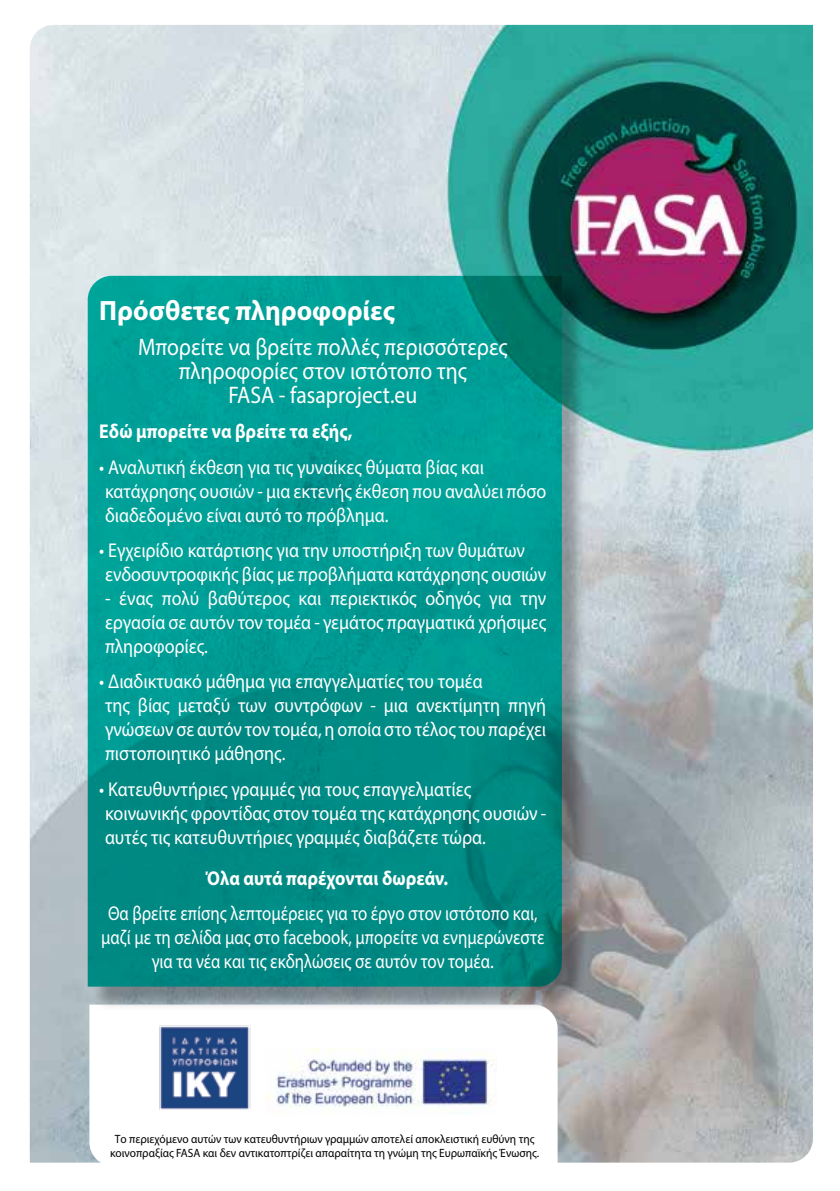
<style>
.page{position:relative;width:840px;height:1191px;background:#fff}
.page>*{position:absolute;margin:0;border:0;box-sizing:border-box;transform-origin:0 0}
.t1{font:700 28px "Myriad Pro";color:#fff;scale:.96 1}
.t2{font:24px/24px "Myriad Pro";color:#fff;text-align:center;scale:.9 1}
.t3{font:20px/24px "Myriad Pro";color:#fff;scale:.9 1}
.t4{font:20px/24px "Myriad Pro";color:#fff;text-align:center;scale:.84 1}
.t5{font:700 20px "Myriad Pro";color:#fff;scale:.9 1}
.t6{font:12px/14.4px "Myriad Pro";color:#000;text-align:center;scale:.95 1}
</style>
<div class="page">
<img style="left:30px;top:25px;width:782px;height:1137px">
<svg style="left:89px;top:1004px;width:468px;height:159px"></svg>
<img style="left:158px;top:1024px;width:92px;height:86px">
<img style="left:266px;top:1048px;width:230px;height:66px">
<div style="left:91px;top:279px;width:495px;height:732px;background:#000;opacity:.3"></div>
<svg style="left:88px;top:276px;width:473px;height:710px;background:#00948d"></svg>
<h1 class="t1" style="left:99px;top:292px;width:309px">Πρόσθετες πληροφορίες</h1>
<p class="t2" style="left:138px;top:334px;width:412px">Μπορείτε να βρείτε πολλές περισσότερες πληροφορίες στον ιστότοπο της<br>FASA - fasaproject.eu</p>
<p class="t5" style="left:99px;top:418px;width:282px">Εδώ μπορείτε να βρείτε τα εξής,</p>
<p class="t3" style="left:99px;top:454px;width:498px">• Αναλυτική έκθεση για τις γυναίκες θύματα βίας και κατάχρησης ουσιών - μια εκτενής έκθεση που αναλύει πόσο διαδεδομένο είναι αυτό το πρόβλημα.</p>
<p class="t3" style="left:99px;top:538px;width:498px">• Εγχειρίδιο κατάρτισης για την υποστήριξη των θυμάτων ενδοσυντροφικής βίας με προβλήματα κατάχρησης ουσιών</p>
<p class="t3" style="left:105px;top:586px;width:491px;text-align:justify">- ένας πολύ βαθύτερος και περιεκτικός οδηγός για την εργασία σε αυτόν τον τομέα - γεμάτος πραγματικά χρήσιμες πληροφορίες.</p>
<p class="t3" style="left:99px;top:669px;width:498px">• Διαδικτυακό μάθημα για επαγγελματίες του τομέα<br>της βίας μεταξύ των συντρόφων - μια ανεκτίμητη πηγή γνώσεων σε αυτόν τον τομέα, η οποία στο τέλος του παρέχει πιστοποιητικό μάθησης.</p>
<p class="t3" style="left:99px;top:776px;width:498px">• Κατευθυντήριες γραμμές για τους επαγγελματίες κοινωνικής φροντίδας στον τομέα της κατάχρησης ουσιών - αυτές τις κατευθυντήριες γραμμές διαβάζετε τώρα.</p>
<p class="t5" style="left:206px;top:865px;width:270px">Όλα αυτά παρέχονται δωρεάν.</p>
<p class="t4" style="left:101px;top:901px;width:529px">Θα βρείτε επίσης λεπτομέρειες για το έργο στον ιστότοπο και, μαζί με τη σελίδα μας στο facebook, μπορείτε να ενημερώνεστε για τα νέα και τις εκδηλώσεις σε αυτόν τον τομέα.</p>
<p class="t6" style="left:110px;top:1131px;width:453px">Το περιεχόμενο αυτών των κατευθυντήριων γραμμών αποτελεί αποκλειστική ευθύνη της κοινοπραξίας FASA και δεν αντικατοπτρίζει απαραίτητα τη γνώμη της Ευρωπαϊκής Ένωσης.</p>
</div>
